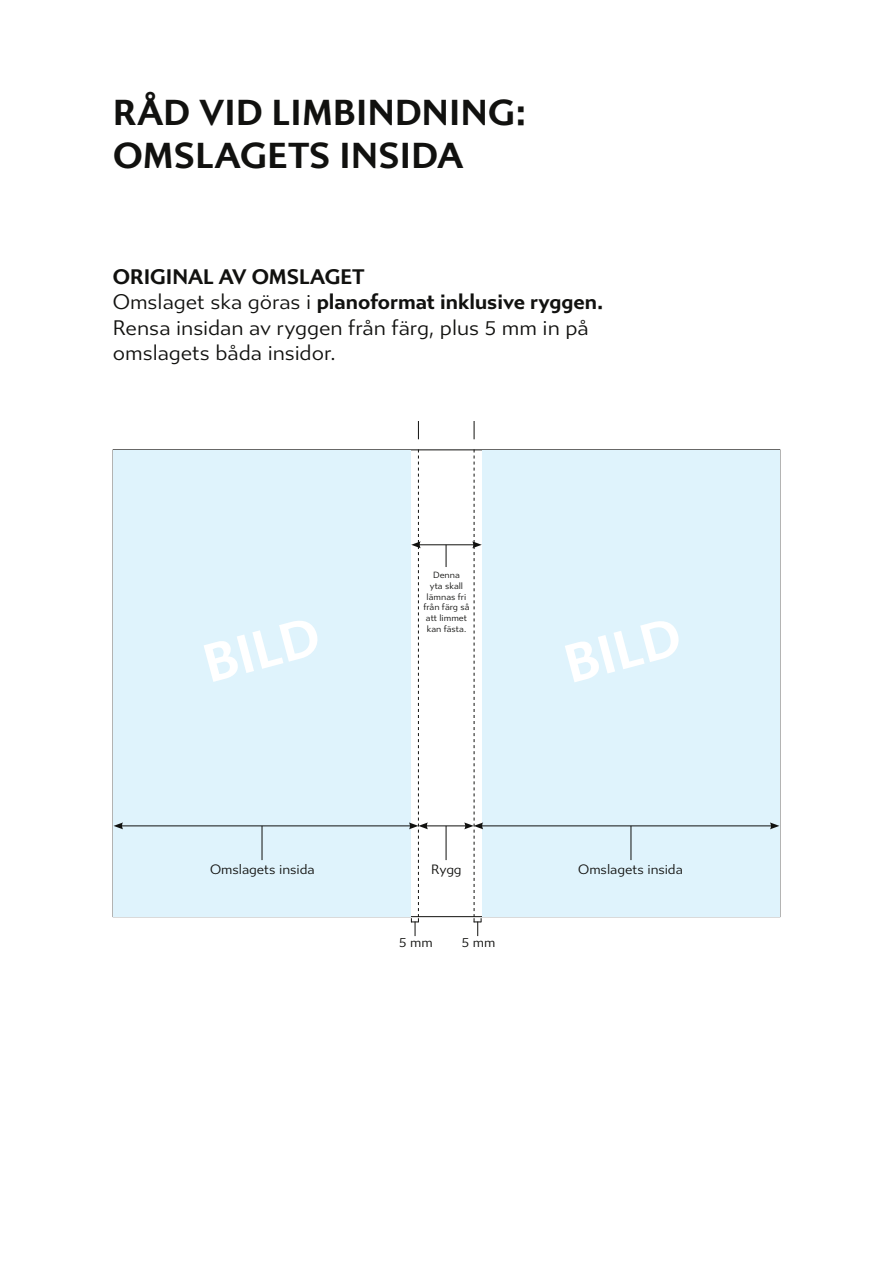
<style>
.page{position:relative;width:893px;height:1263px;background:#fff}
.page>*{position:absolute;margin:0;border:0;box-sizing:border-box;transform-origin:0 0}
.t1{font:700 54px "Gibbs";color:#fff}
.t2{font:700 36px/43.2px "Gibbs";letter-spacing:.01em;color:#11110f}
.t3{font:21px/25.2px "Gibbs";color:#11110f}
.t4{font:13.5px "Gibbs";color:#11110f}
.t5{font:9px/10.8px "Gibbs";color:#11110f;text-align:center}
.s1{font-weight:700}
</style>
<div class="page">
<div style="left:114px;top:450px;width:297px;height:466px;background:#dff3fc"></div>
<div style="left:482px;top:450px;width:297px;height:466px;background:#dff3fc"></div>
<hr style="left:121px;top:825px;width:290px;height:1px;background:#11110f">
<svg style="left:114px;top:822px;width:9px;height:7px"></svg>
<hr style="left:481px;top:825px;width:291px;height:1px;background:#11110f">
<svg style="left:770px;top:822px;width:9px;height:7px"></svg>
<hr style="left:425px;top:825px;width:42px;height:1px;background:#11110f">
<hr style="left:418px;top:544px;width:57px;height:1px;background:#11110f">
<hr style="left:262px;top:826px;width:1px;height:34px;background:#11110f">
<hr style="left:446px;top:826px;width:1px;height:34px;background:#11110f">
<svg style="left:446px;top:545px;width:1px;height:22px"></svg>
<svg style="left:418px;top:421px;width:1px;height:18px"></svg>
<svg style="left:474px;top:421px;width:1px;height:18px"></svg>
<hr style="left:631px;top:826px;width:1px;height:34px;background:#11110f">
<svg style="left:409px;top:449px;width:19px;height:487px"></svg>
<svg style="left:464px;top:449px;width:19px;height:487px"></svg>
<h2 class="t2" style="left:113px;top:92px;width:415px">RÅD VID LIMBINDNING:<br>OMSLAGETS INSIDA</h2>
<p class="t3" style="left:113px;top:265px;width:492px"><span class="s1">ORIGINAL AV OMSLAGET<br></span>Omslaget ska göras i <span class="s1">planoformat inklusive ryggen.<br></span>Rensa insidan av ryggen från färg, plus 5 mm in på omslagets båda insidor.</p>
<p class="t5" style="left:423px;top:570px;width:48px">Denna<br>yta skall lämnas fri från färg så att limmet kan fästa.</p>
<h1 class="t1" style="left:197px;top:634px;width:120px;rotate:-15deg">BILD</h1>
<h1 class="t1" style="left:558px;top:635px;width:120px;rotate:-15deg">BILD</h1>
<p class="t4" style="left:210px;top:861px;width:106px">Omslagets insida</p>
<p class="t4" style="left:431px;top:861px;width:32px">Rygg</p>
<p class="t4" style="left:578px;top:861px;width:106px">Omslagets insida</p>
<p class="t4" style="left:399px;top:935px;width:35px">5 mm</p>
<p class="t4" style="left:462px;top:935px;width:35px">5 mm</p>
</div>
